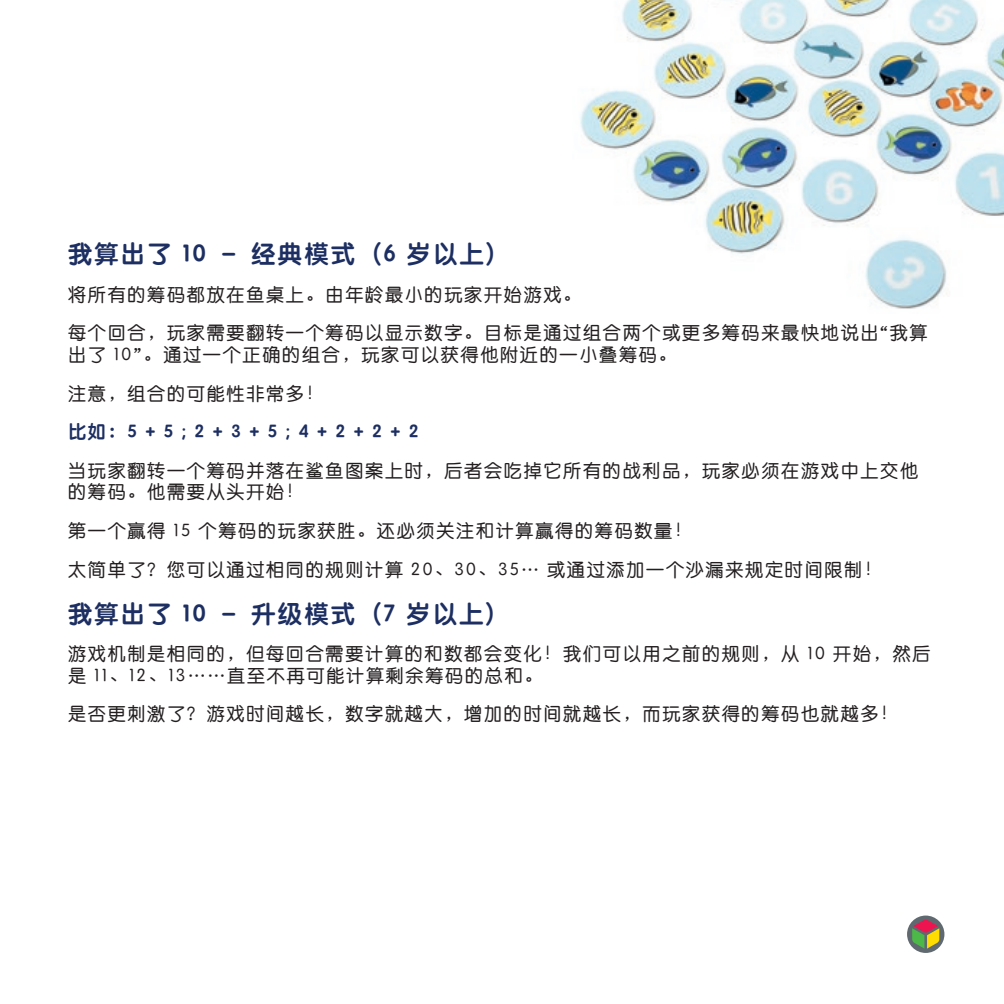
<style>
.page{position:relative;width:1004px;height:1004px;background:#fff}
.page>*{position:absolute;margin:0;border:0;box-sizing:border-box;transform-origin:0 0}
.t1{font:24px "ST Yuanti SC Bold";letter-spacing:.1em;color:#1d2f62}
.t2{font:18px/21.6px "ST Yuanti SC Regular";letter-spacing:.1em;color:#231f20}
.t3{font:18px "ST Yuanti SC Bold";color:#1d2f62}
</style>
<div class="page">
<img style="left:580px;top:0;width:423px;height:309px">
<svg style="left:907px;top:915px;width:37px;height:37px"></svg>
<svg style="left:912px;top:919px;width:27px;height:29px"></svg>
<p class="t1" style="left:68px;top:236px;width:443px">我算出了 10 – 经典模式（6 岁以上）</p>
<p class="t2" style="left:68px;top:282px;width:515px">将所有的筹码都放在鱼桌上。由年龄最小的玩家开始游戏。</p>
<p class="t2" style="left:68px;top:321px;width:861px">每个回合，玩家需要翻转一个筹码以显示数字。目标是通过组合两个或更多筹码来最快地说出“我算出了 10”。通过一个正确的组合，玩家可以获得他附近的一小叠筹码。</p>
<p class="t2" style="left:68px;top:381px;width:257px">注意，组合的可能性非常多！</p>
<p class="t3" style="left:68px;top:418px;width:352px">比如：5 + 5 ; 2 + 3 + 5 ; 4 + 2 + 2 + 2</p>
<p class="t2" style="left:68px;top:458px;width:851px">当玩家翻转一个筹码并落在鲨鱼图案上时，后者会吃掉它所有的战利品，玩家必须在游戏中上交他的筹码。他需要从头开始！</p>
<p class="t2" style="left:68px;top:519px;width:625px">第一个赢得 15 个筹码的玩家获胜。还必须关注和计算赢得的筹码数量！</p>
<p class="t2" style="left:68px;top:557px;width:815px">太简单了？您可以通过相同的规则计算 20、30、35… 或通过添加一个沙漏来规定时间限制！</p>
<p class="t1" style="left:68px;top:595px;width:443px">我算出了 10 – 升级模式（7 岁以上）</p>
<p class="t2" style="left:68px;top:642px;width:864px">游戏机制是相同的，但每回合需要计算的和数都会变化！我们可以用之前的规则，从 10 开始，然后是 11、12、13……直至不再可能计算剩余筹码的总和。</p>
<p class="t2" style="left:68px;top:702px;width:831px">是否更刺激了？游戏时间越长，数字就越大，增加的时间就越长，而玩家获得的筹码也就越多！</p>
</div>
